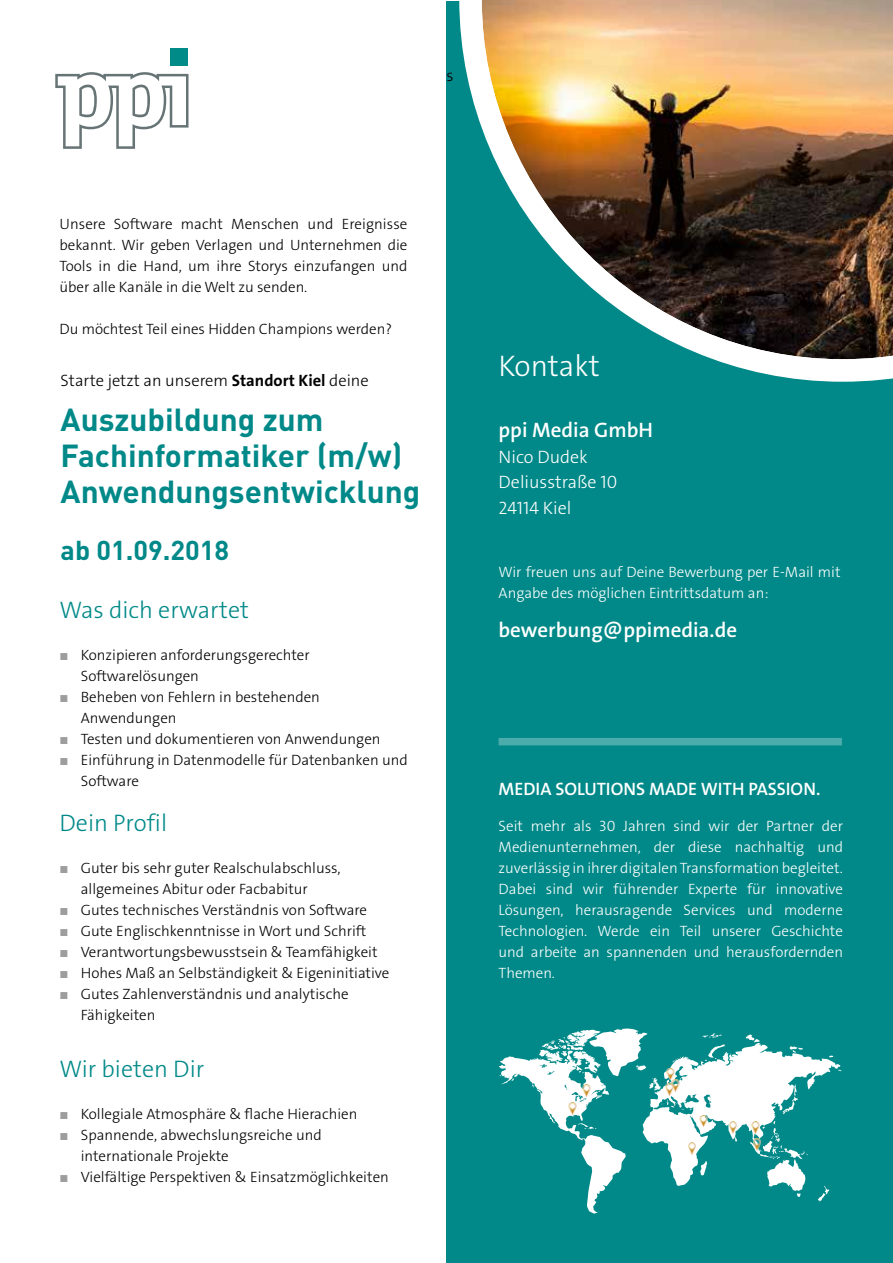
<style>
.page{position:relative;width:893px;height:1263px;background:#fff}
.page>*{position:absolute;margin:0;border:0;box-sizing:border-box;transform-origin:0 0}
.t1{font:700 31.5px/36px "DIN Pro";color:#008988}
.t2{font:30px "The Sans LP3 Lig";color:#fff}
.t3{font:700 27px "DIN Pro";color:#008988}
.t4{font:24px "The Sans LP3 Lig";color:#008988}
.t5{font:21px "The Sans LP6 Se Bld";color:#fff}
.t6{font:18px/25.5px "The Sans LP3 Lig";color:#fff}
.t7{font:18px "The Sans LP6 Se Bld";color:#fff}
.t8{font:16.5px "The Sans LP3 Lig";color:#000}
.t9{font:15px/21px "The Sans LP3 Lig";color:#000}
.t10{font:15px/21px "The Sans LP3 Lig";color:#fff;text-align:justify}
.s1{font-family:"The Sans LP7 Bld"}
.s2{font-family:"Arial";color:#9d9d9c}
</style>
<div class="page">
<div style="left:446px;top:1px;width:447px;height:1262px;background:#008988"></div>
<img style="left:459px;top:0;width:434px;height:382px">
<svg style="left:499px;top:1028px;width:342px;height:186px"></svg>
<svg style="left:581px;top:1085px;width:11px;height:11px"></svg>
<svg style="left:567px;top:1103px;width:12px;height:11px"></svg>
<svg style="left:663px;top:1068px;width:18px;height:27px"></svg>
<svg style="left:697px;top:1115px;width:12px;height:12px"></svg>
<svg style="left:686px;top:1143px;width:12px;height:11px"></svg>
<svg style="left:727px;top:1121px;width:12px;height:12px"></svg>
<svg style="left:749px;top:1121px;width:12px;height:12px"></svg>
<svg style="left:751px;top:1139px;width:12px;height:11px"></svg>
<svg style="left:55px;top:72px;width:134px;height:76px"></svg>
<div style="left:170px;top:48px;width:18px;height:18px;background:#008a88"></div>
<div style="left:499px;top:738px;width:343px;height:7px;background:#4cacab"></div>
<p class="t8" style="left:446px;top:65px;width:9px">s</p>
<p class="t9" style="left:60px;top:213px;width:349px;text-align:justify">Unsere Software macht Menschen und Ereignisse bekannt. Wir geben Verlagen und Unternehmen die Tools in die Hand, um ihre Storys einzufangen und über alle Kanäle in die Welt zu senden.</p>
<p class="t9" style="left:60px;top:318px;width:334px">Du möchtest Teil eines Hidden Champions werden?</p>
<p class="t8" style="left:61px;top:370px;width:310px">Starte jetzt an unserem <span class="s1">Standort Kiel</span> deine</p>
<h1 class="t1" style="left:61px;top:401px;width:361px">Auszubildung zum<br>Fachinformatiker (m/w)<br>Anwendungsentwicklung</h1>
<h3 class="t3" style="left:61px;top:532px;width:170px">ab 01.09.2018</h3>
<h3 class="t4" style="left:60px;top:594px;width:191px">Was dich erwartet</h3>
<p class="t9" style="left:81px;top:644px;width:230px;text-indent:-21px"><span class="s2">■</span> Konzipieren anforderungsgerechter<br>Softwarelösungen</p>
<p class="t9" style="left:81px;top:686px;width:241px;text-indent:-21px"><span class="s2">■</span> Beheben von Fehlern in bestehenden<br>Anwendungen</p>
<p class="t9" style="left:60px;top:728px;width:323px"><span class="s2">■</span> Testen und dokumentieren von Anwendungen</p>
<p class="t9" style="left:81px;top:749px;width:328px;text-indent:-21px"><span class="s2">■</span> Einführung in Datenmodelle für Datenbanken und<br>Software</p>
<h3 class="t4" style="left:60px;top:807px;width:109px">Dein Profil</h3>
<p class="t9" style="left:81px;top:857px;width:261px;text-indent:-21px"><span class="s2">■</span> Guter bis sehr guter Realschulabschluss, allgemeines Abitur oder Facbabitur</p>
<p class="t9" style="left:60px;top:899px;width:309px"><span class="s2">■</span> Gutes technisches Verständnis von Software</p>
<p class="t9" style="left:60px;top:920px;width:308px"><span class="s2">■</span> Gute Englischkenntnisse in Wort und Schrift</p>
<p class="t9" style="left:60px;top:941px;width:320px"><span class="s2">■</span> Verantwortungsbewusstsein &amp; Teamfähigkeit</p>
<p class="t9" style="left:60px;top:962px;width:331px"><span class="s2">■</span> Hohes Maß an Selbständigkeit &amp; Eigeninitiative</p>
<p class="t9" style="left:81px;top:983px;width:269px;text-indent:-21px"><span class="s2">■</span> Gutes Zahlenverständnis und analytische<br>Fähigkeiten</p>
<h3 class="t4" style="left:60px;top:1054px;width:146px">Wir bieten Dir</h3>
<p class="t9" style="left:60px;top:1104px;width:299px"><span class="s2">■</span> Kollegiale Atmosphäre &amp; flache Hierachien</p>
<p class="t9" style="left:81px;top:1125px;width:243px;text-indent:-21px"><span class="s2">■</span> Spannende, abwechslungsreiche und internationale Projekte</p>
<p class="t9" style="left:60px;top:1167px;width:331px"><span class="s2">■</span> Vielfältige Perspektiven &amp; Einsatzmöglichkeiten</p>
<h2 class="t2" style="left:499px;top:346px;width:103px">Kontakt</h2>
<h3 class="t5" style="left:499px;top:417px;width:156px">ppi Media GmbH</h3>
<p class="t6" style="left:499px;top:444px;width:120px">Nico Dudek<br>Deliusstraße 10<br>24114 Kiel</p>
<p class="t10" style="left:499px;top:561px;width:343px">Wir freuen uns auf Deine Bewerbung per E-Mail mit<br>Angabe des möglichen Eintrittsdatum an:</p>
<h3 class="t5" style="left:499px;top:616px;width:240px">bewerbung@ppimedia.de</h3>
<p class="t7" style="left:499px;top:777px;width:323px">MEDIA SOLUTIONS MADE WITH PASSION.</p>
<p class="t10" style="left:499px;top:815px;width:346px">Seit mehr als 30 Jahren sind wir der Partner der Medienunternehmen, der diese nachhaltig und zuverlässig in ihrer digitalen Transformation begleitet.<br>Dabei sind wir führender Experte für innovative Lösungen, herausragende Services und moderne Technologien. Werde ein Teil unserer Geschichte und arbeite an spannenden und herausfordernden Themen.</p>
</div>
